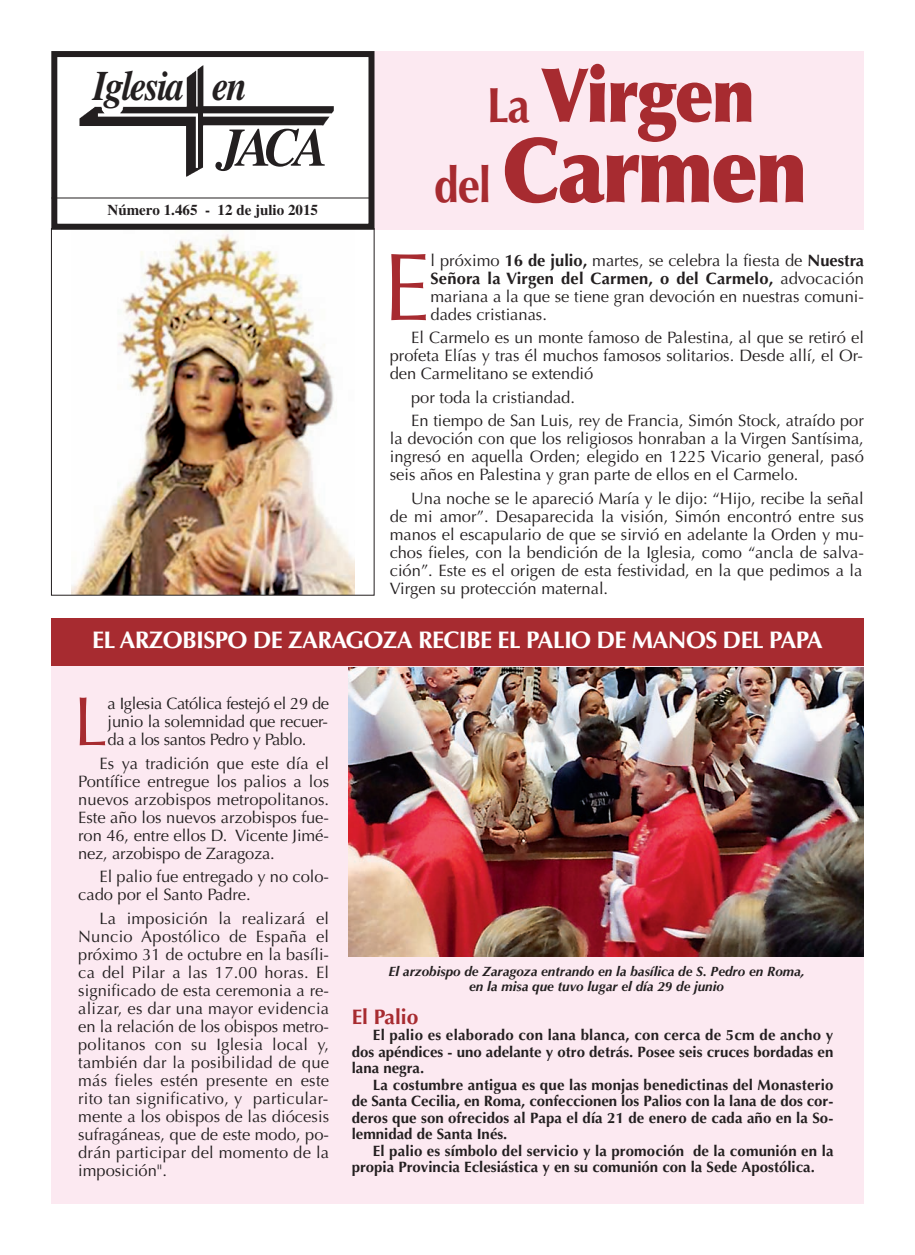
<style>
.page{position:relative;width:915px;height:1255px;background:#fff}
.page>*{position:absolute;margin:0;border:0;box-sizing:border-box;transform-origin:0 0}
.t1{font:95.85px "Optima";color:#a72b30}
.t2{font:900 90px "Optima";letter-spacing:-.03em;color:#a72b30;scale:.9 1}
.t3{font:900 75px "Optima";letter-spacing:-.03em;color:#a72b30;scale:.9 1}
.t4{font:69.3px "Optima";color:#a72b30}
.t5{font:italic 700 54px "Times";color:#231f20;scale:.95 1}
.t6{font:italic 700 42px "Times";letter-spacing:-.05em;color:#231f20;scale:.88 1}
.t7{font:700 24px "Optima";letter-spacing:-.03em;color:#fff}
.t8{font:700 21px "Optima";color:#a72b30}
.t9{font:16.5px/18px "Optima";color:#231f20;text-align:justify}
.t10{font:700 15px "Optima";letter-spacing:.005em;color:#231f20}
.t11{font:700 15px "Times";color:#231f20}
.t12{font:italic 700 13.5px/15px "Optima";color:#231f20;text-align:center}
.s1{font-weight:700;font-size:49.5px}
.s2{font-weight:700}
</style>
<div class="page">
<div style="left:51px;top:658px;width:812px;height:545px;background:#fce9f1"></div>
<div style="left:374px;top:51px;width:489px;height:178px;background:#fce9f1"></div>
<img style="left:71px;top:230px;width:283px;height:363px">
<div style="left:51px;top:618px;width:812px;height:47px;background:#a72b30"></div>
<img style="left:349px;top:667px;width:514px;height:289px">
<img style="left:79px;top:65px;width:255px;height:112px">
<div style="left:51px;top:51px;width:323px;height:179px;border:6px solid #231f20"></div>
<hr style="left:51px;top:198px;width:320px;height:1px;background:#231f20">
<p class="t6" style="left:93px;top:71px;width:177px">Iglesia en</p>
<p class="t5" style="left:218px;top:128px;width:118px">JACA</p>
<p class="t11" style="left:107px;top:204px;width:212px">Número 1.465 - 12 de julio 2015</p>
<p class="t3" style="left:486px;top:65px;width:300px"><span class="s1">La</span> Virgen</p>
<p class="t2" style="left:434px;top:134px;width:416px"><span class="s1">del</span> Carmen</p>
<p class="t1" style="left:382px;top:247px;width:49px">E</p>
<p class="t9" style="left:430px;top:253px;width:435px">l próximo <span class="s2">16 de julio,</span> martes, se celebra la fiesta de <span class="s2">Nuestra Señora la Virgen del Carmen, o del Carmelo,</span> advocación mariana a la que se tiene gran devoción en nuestras comuni&shy;dades cristianas.</p>
<p class="t9" style="left:389px;top:330px;width:475px;text-indent:21px">El Carmelo es un monte famoso de Palestina, al que se retiró el profeta Elías y tras él muchos famosos solitarios. Desde allí, el Or&shy;den Carmelitano se extendió</p>
<p class="t9" style="left:411px;top:387px;width:454px;line-height:23.5px">por toda la cristiandad.<br>En tiempo de San Luis, rey de Francia, Simón Stock, atraído por</p>
<p class="t9" style="left:389px;top:431px;width:475px">la devoción con que los religiosos honraban a la Virgen Santísima, ingresó en aquella Orden; elegido en 1225 Vicario general, pasó seis años en Palestina y gran parte de ellos en el Carmelo.</p>
<p class="t9" style="left:389px;top:491px;width:475px;text-indent:21px">Una noche se le apareció María y le dijo: “Hijo, recibe la señal de mi amor”. Desaparecida la visión, Simón encontró entre sus manos el escapulario de que se sirvió en adelante la Orden y mu&shy;chos fieles, con la bendición de la Iglesia, como “ancla de salva&shy;ción”. Este es el origen de esta festividad, en la que pedimos a la Virgen su protección maternal.</p>
<p class="t7" style="left:92px;top:629px;width:732px">EL ARZOBISPO DE ZARAGOZA RECIBE EL PALIO DE MANOS DEL PAPA</p>
<p class="t4" style="left:73px;top:692px;width:36px">L</p>
<p class="t9" style="left:108px;top:696px;width:223px">a Iglesia Católica festejó el 29 de junio la solemnidad que recuer&shy;da a los santos Pedro y Pablo.</p>
<p class="t9" style="left:78px;top:755px;width:252px;text-indent:21px">Es ya tradición que este día el Pontífice entregue los palios a los nuevos arzobispos metropolitanos.<br>Este año los nuevos arzobispos fue&shy;ron 46, entre ellos D. Vicente Jimé&shy;nez, arzobispo de Zaragoza.</p>
<p class="t9" style="left:78px;top:869px;width:252px;text-indent:21px">El palio fue entregado y no colo&shy;cado por el Santo Padre.</p>
<p class="t9" style="left:78px;top:910px;width:252px;text-indent:21px">La imposición la realizará el Nuncio Apostólico de España el próximo 31 de octubre en la basíli&shy;ca del Pilar a las 17.00 horas. El significado de esta ceremonia a re&shy;alizar, es dar una mayor evidencia en la relación de los obispos metro&shy;politanos con su Iglesia local y, también dar la posibilidad de que más fieles estén presente en este rito tan significativo, y particular&shy;mente a los obispos de las diócesis sufragáneas, que de este modo, po&shy;drán participar del momento de la imposición".</p>
<p class="t12" style="left:388px;top:965px;width:417px">El arzobispo de Zaragoza entrando en la basílica de S. Pedro en Roma, en la misa que tuvo lugar el día 29 de junio</p>
<p class="t8" style="left:351px;top:1007px;width:68px">El Palio</p>
<p class="t10" style="left:373px;top:1028px;width:461px">El palio es elaborado con lana blanca, con cerca de 5cm de ancho y</p>
<p class="t10" style="left:351px;top:1045px;width:483px">dos apéndices - uno adelante y otro detrás. Posee seis cruces bordadas en</p>
<p class="t10" style="left:351px;top:1061px;width:74px">lana negra.</p>
<p class="t10" style="left:373px;top:1078px;width:462px">La costumbre antigua es que las monjas benedictinas del Monasterio</p>
<p class="t10" style="left:351px;top:1094px;width:483px">de Santa Cecilia, en Roma, confeccionen los Palios con la lana de dos cor-</p>
<p class="t10" style="left:351px;top:1111px;width:483px">deros que son ofrecidos al Papa el día 21 de enero de cada año en la So-</p>
<p class="t10" style="left:351px;top:1127px;width:157px">lemnidad de Santa Inés.</p>
<p class="t10" style="left:373px;top:1144px;width:462px">El palio es símbolo del servicio y la promoción de la comunión en la</p>
<p class="t10" style="left:351px;top:1160px;width:464px">propia Provincia Eclesiástica y en su comunión con la Sede Apostólica.</p>
</div>
